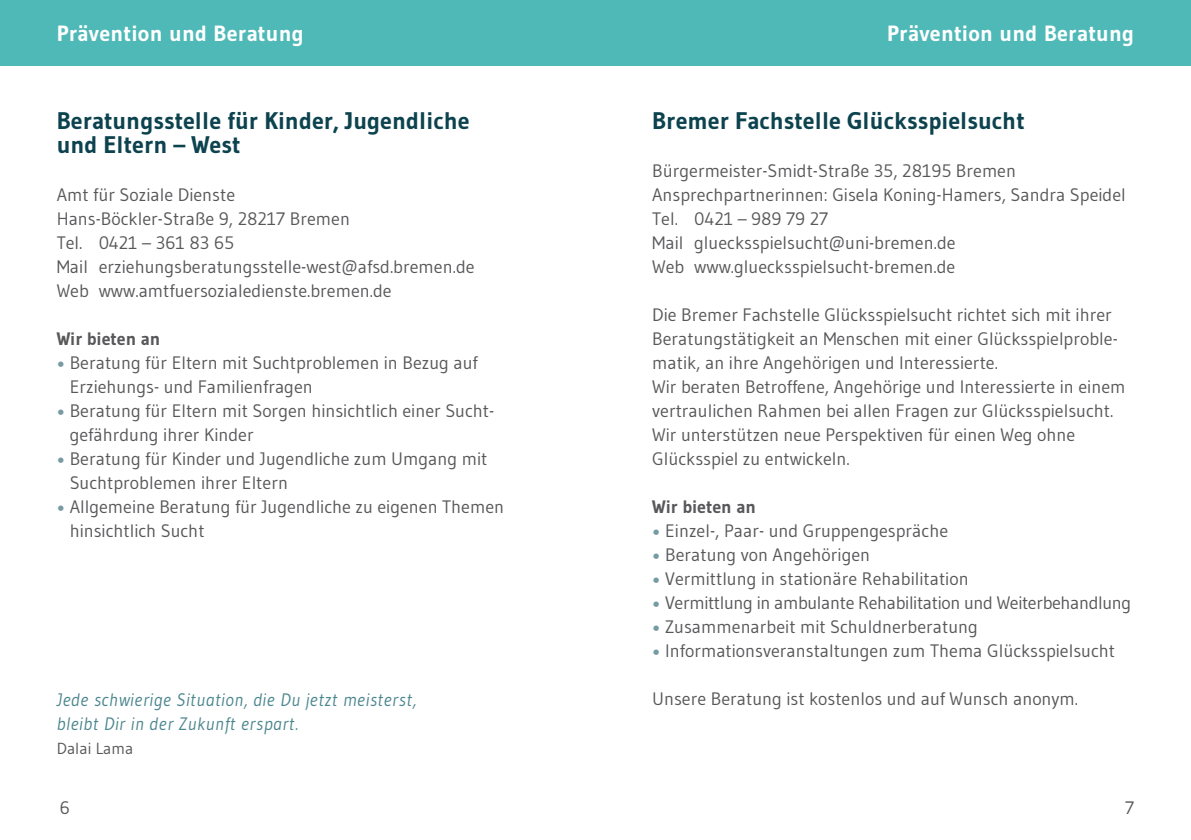
<style>
.page{position:relative;width:1191px;height:840px;background:#fff}
.page>*{position:absolute;margin:0;border:0;box-sizing:border-box;transform-origin:0 0}
.t1{font:700 24px/24px "Gudea";color:#0c434e}
.t2{font:700 22px "Gudea";letter-spacing:.01em;color:#fff}
.t3{font:18px/24px "Gudea";color:#58585a}
.t4{font:italic 18px/24px "Gudea";letter-spacing:.03em;color:#4b868e}
.t5{font:18px "Gudea";letter-spacing:-.02em;color:#58585a}
.t6{font:700 18px "Gudea";color:#58585a}
.t7{font:16px "Gudea";color:#58585a}
.s1{font-weight:700;color:#769ba2}
</style>
<div class="page">
<div style="left:0;top:0;width:595px;height:66px;background:#4fb9b8"></div>
<div style="left:595px;top:0;width:596px;height:66px;background:#4fb9b8"></div>
<p class="t2" style="left:57px;top:20px;width:248px">Prävention und Beratung</p>
<h1 class="t1" style="left:57px;top:108px;width:414px">Beratungsstelle für Kinder, Jugendliche und Eltern – West</h1>
<p class="t3" style="left:57px;top:182px;width:419px">Amt für Soziale Dienste<br>Hans-Böckler-Straße 9, 28217 Bremen<br>Tel. 0421 – 361 83 65<br>Mail erziehungsberatungsstelle-west@afsd.bremen.de Web www.amtfuersozialedienste.bremen.de</p>
<p class="t6" style="left:57px;top:327px;width:105px">Wir bieten an</p>
<p class="t3" style="left:70px;top:350px;width:409px;text-indent:-13px"><span class="s1">•</span> Beratung für Eltern mit Suchtproblemen in Bezug auf<br>Erziehungs- und Familienfragen</p>
<p class="t3" style="left:70px;top:398px;width:426px;text-indent:-13px"><span class="s1">•</span> Beratung für Eltern mit Sorgen hinsichtlich einer Sucht&shy;gefährdung ihrer Kinder</p>
<p class="t3" style="left:70px;top:446px;width:419px;text-indent:-13px"><span class="s1">•</span> Beratung für Kinder und Jugendliche zum Umgang mit<br>Suchtproblemen ihrer Eltern</p>
<p class="t3" style="left:70px;top:494px;width:436px;text-indent:-13px"><span class="s1">•</span> Allgemeine Beratung für Jugendliche zu eigenen Themen hinsichtlich Sucht</p>
<p class="t4" style="left:57px;top:686px;width:361px">Jede schwierige Situation, die Du jetzt meisterst, bleibt Dir in der Zukunft erspart.</p>
<p class="t7" style="left:57px;top:737px;width:78px">Dalai Lama</p>
<p class="t2" style="left:887px;top:20px;width:248px">Prävention und Beratung</p>
<h1 class="t1" style="left:652px;top:108px;width:374px">Bremer Fachstelle Glücksspielsucht</h1>
<p class="t3" style="left:652px;top:158px;width:475px">Bürgermeister-Smidt-Straße 35, 28195 Bremen Ansprechpartnerinnen: Gisela Koning-Hamers, Sandra Speidel Tel. 0421 – 989 79 27<br>Mail gluecksspielsucht@uni-bremen.de<br>Web www.gluecksspielsucht-bremen.de</p>
<p class="t3" style="left:652px;top:302px;width:475px">Die Bremer Fachstelle Glücksspielsucht richtet sich mit ihrer Beratungstätigkeit an Menschen mit einer Glücksspielproble&shy;matik, an ihre Angehörigen und Interessierte.<br>Wir beraten Betroffene, Angehörige und Interessierte in einem vertraulichen Rahmen bei allen Fragen zur Glücksspielsucht.<br>Wir unterstützen neue Perspektiven für einen Weg ohne Glücksspiel zu entwickeln.</p>
<p class="t6" style="left:652px;top:495px;width:105px">Wir bieten an</p>
<p class="t3" style="left:652px;top:518px;width:297px"><span class="s1">•</span> Einzel-, Paar- und Gruppengespräche</p>
<p class="t3" style="left:652px;top:542px;width:219px"><span class="s1">•</span> Beratung von Angehörigen</p>
<p class="t3" style="left:652px;top:566px;width:318px"><span class="s1">•</span> Vermittlung in stationäre Rehabilitation</p>
<p class="t5" style="left:652px;top:591px;width:480px"><span class="s1">•</span> Vermittlung in ambulante Rehabilitation und Weiterbehandlung</p>
<p class="t3" style="left:652px;top:614px;width:327px"><span class="s1">•</span> Zusammenarbeit mit Schuldnerberatung</p>
<p class="t3" style="left:652px;top:638px;width:464px"><span class="s1">•</span> Informationsveranstaltungen zum Thema Glücksspielsucht</p>
<p class="t3" style="left:652px;top:686px;width:427px">Unsere Beratung ist kostenlos und auf Wunsch anonym.</p>
<p class="t3" style="left:60px;top:794px;width:12px">6</p>
<p class="t3" style="left:1125px;top:794px;width:11px">7</p>
</div>
